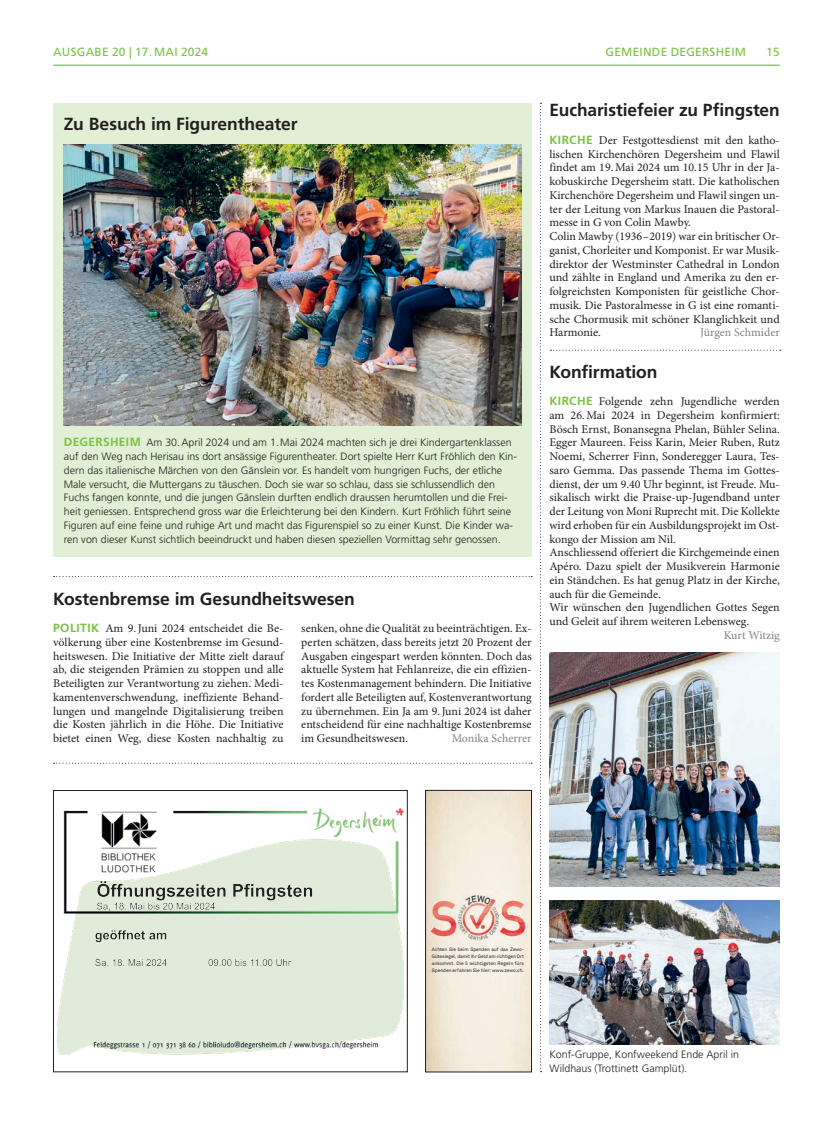
<style>
.page{position:relative;width:833px;height:1134px;background:#fff}
.page>*{position:absolute;margin:0;border:0;box-sizing:border-box;transform-origin:0 0}
.t1{font:700 17.5px "Frutiger LT Std";letter-spacing:-.005em;color:#231f20}
.t2{font:11.88px/13.8px "Minion Pro";color:#231f20}
.t3{font:11.88px "Frutiger LT Std";letter-spacing:.02em;color:#79c142}
.t4{font:11.88px "Minion Pro";color:#808285}
.t5{font:300 10.62px/13.8px "Frutiger LT Std";color:#231f20}
.t6{font:4.75px/7px "Akkurat";color:#231f20;text-align:justify}
.s1{font-weight:700;font-size:11.88px;color:#79c142}
.s2{font-family:"Frutiger LT Std";font-weight:700;color:#79c142}
</style>
<div class="page">
<hr style="left:53px;top:65px;width:727px;height:1px;background:#79c142">
<svg style="left:550px;top:350px;width:231px;height:1px"></svg>
<svg style="left:54px;top:103px;width:487px;height:969px"></svg>
<div style="left:425px;top:790px;width:106px;height:282px;border:1px solid #231f20"></div>
<img style="left:64px;top:145px;width:457px;height:281px">
<img style="left:549px;top:900px;width:231px;height:144px">
<img style="left:549px;top:653px;width:231px;height:233px">
<p class="t3" style="left:53px;top:45px;width:18px">AUSGABE</p>
<p class="t3" style="left:112px;top:45px;width:98px">20 | 17. MAI 2024</p>
<p class="t3" style="left:605px;top:45px;width:142px">GEMEINDE DEGERSHEIM</p>
<p class="t3" style="left:766px;top:45px;width:15px">15</p>
<h1 class="t1" style="left:64px;top:114px;width:235px">Zu Besuch im Figurentheater</h1>
<p class="t5" style="left:64px;top:436px;width:455px"><span class="s1">DEGERSHEIM</span> Am 30.April 2024 und am 1.Mai 2024 machten sich je drei Kindergartenklassen auf den Weg nach Herisau ins dort ansässige Figurentheater. Dort spielte Herr Kurt Fröhlich den Kin&shy;dern das italienische Märchen von den Gänslein vor. Es handelt vom hungrigen Fuchs, der etliche Male versucht, die Muttergans zu täuschen. Doch sie war so schlau, dass sie schlussendlich den Fuchs fangen konnte, und die jungen Gänslein durften endlich draussen herumtollen und die Frei&shy;heit geniessen. Entsprechend gross war die Erleichterung bei den Kindern. Kurt Fröhlich führt seine Figuren auf eine feine und ruhige Art und macht das Figurenspiel so zu einer Kunst. Die Kinder wa&shy;ren von dieser Kunst sichtlich beeindruckt und haben diesen speziellen Vormittag sehr genossen.</p>
<h1 class="t1" style="left:53px;top:588px;width:303px">Kostenbremse im Gesundheitswesen</h1>
<p class="t2" style="left:53px;top:621px;width:232px;text-align:justify"><span class="s2">POLITIK</span> Am 9.Juni 2024 entscheidet die Be&shy;völkerung über eine Kostenbremse im Gesund&shy;heitswesen. Die Initiative der Mitte zielt darauf ab, die steigenden Prämien zu stoppen und alle Beteiligten zur Verantwortung zu ziehen. Medi&shy;kamentenverschwendung, ineffiziente Behand&shy;lungen und mangelnde Digitalisierung treiben die Kosten jährlich in die Höhe. Die Initiative bietet einen Weg, diese Kosten nachhaltig zu</p>
<p class="t2" style="left:301px;top:621px;width:232px;text-align:justify">senken, ohne die Qualität zu beeinträchtigen. Ex&shy;perten schätzen, dass bereits jetzt 20 Prozent der Ausgaben eingespart werden könnten. Doch das aktuelle System hat Fehlanreize, die ein effizien&shy;tes Kostenmanagement behindern. Die Initiative fordert alle Beteiligten auf, Kostenverantwortung zu übernehmen. Ein Ja am 9.Juni 2024 ist daher entscheidend für eine nachhaltige Kostenbremse im Gesundheitswesen.</p>
<p class="t4" style="left:452px;top:730px;width:81px">Monika Scherrer</p>
<h1 class="t1" style="left:549px;top:100px;width:232px">Eucharistiefeier zu Pfingsten</h1>
<p class="t2" style="left:549px;top:133px;width:232px"><span class="s2">KIRCHE</span> Der Festgottesdienst mit den katho&shy;lischen Kirchenchören Degersheim und Flawil findet am 19.Mai 2024 um 10.15 Uhr in der Ja&shy;kobuskirche Degersheim statt. Die katholischen Kirchenchöre Degersheim und Flawil singen un&shy;ter der Leitung von Markus Inauen die Pastoral&shy;messe in G von Colin Mawby.<br>Colin Mawby (1936–2019) war ein britischer Or&shy;ganist, Chorleiter und Komponist. Er war Musik&shy;direktor der Westminster Cathedral in London und zählte in England und Amerika zu den er&shy;folgreichsten Komponisten für geistliche Chor&shy;musik. Die Pastoralmesse in G ist eine romanti&shy;sche Chormusik mit schöner Klanglichkeit und Harmonie.</p>
<p class="t4" style="left:700px;top:325px;width:81px">Jürgen Schmider</p>
<h1 class="t1" style="left:549px;top:361px;width:110px">Konfirmation</h1>
<p class="t2" style="left:549px;top:395px;width:232px"><span class="s2">KIRCHE</span> Folgende zehn Jugendliche werden am 26.Mai 2024 in Degersheim konfirmiert:<br>Bösch Ernst, Bonansegna Phelan, Bühler Selina.<br>Egger Maureen. Feiss Karin, Meier Ruben, Rutz Noemi, Scherrer Finn, Sonderegger Laura, Tes&shy;saro Gemma. Das passende Thema im Gottes&shy;dienst, der um 9.40 Uhr beginnt, ist Freude. Mu&shy;sikalisch wirkt die Praise-up-Jugendband unter der Leitung von Moni Ruprecht mit. Die Kollekte wird erhoben für ein Ausbildungsprojekt im Ost&shy;kongo der Mission am Nil.<br>Anschliessend offeriert die Kirchgemeinde einen Apéro. Dazu spielt der Musikverein Harmonie ein Ständchen. Es hat genug Platz in der Kirche, auch für die Gemeinde.<br>Wir wünschen den Jugendlichen Gottes Segen und Geleit auf ihrem weiteren Lebensweg.</p>
<p class="t4" style="left:723px;top:627px;width:58px">Kurt Witzig</p>
<p class="t6" style="left:432px;top:946px;width:94px">Achten Sie beim Spenden auf das Zewo-Gütesiegel, damit Ihr Geld am richtigen Ort ankommt. Die 5 wichtigsten Regeln fürs Spenden erfahren Sie hier: www.zewo.ch.</p>
<p class="t5" style="left:549px;top:1048px;width:191px">Konf-Gruppe, Konfweekend Ende April in<br>Wildhaus (Trottinett Gamplüt).</p>
</div>
